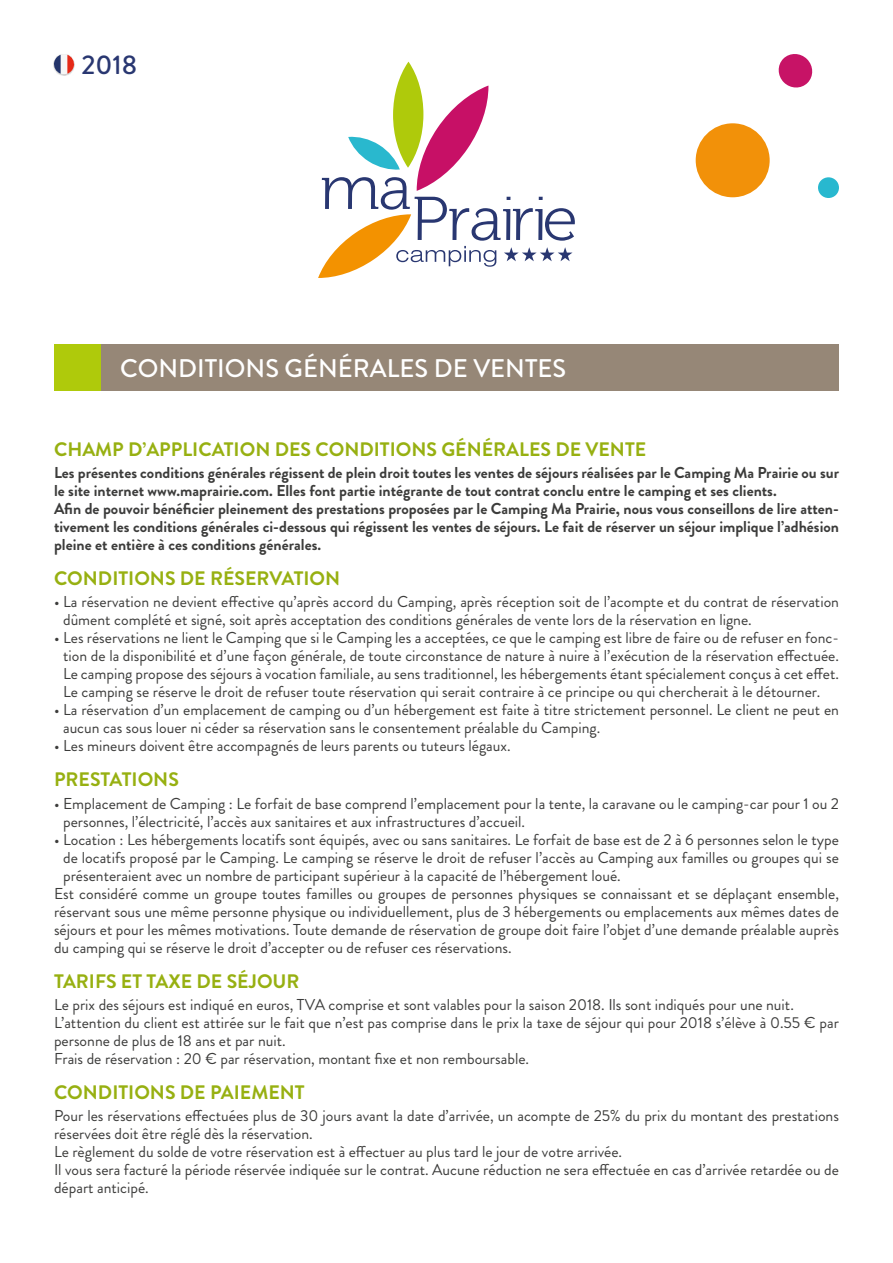
<style>
.page{position:relative;width:893px;height:1263px;background:#fff}
.page>*{position:absolute;margin:0;border:0;box-sizing:border-box;transform-origin:0 0}
.t1{font:500 27px "Brandon Grotesque";color:#293771}
.t2{font:500 25.5px "Brandon Grotesque";color:#fff}
.t3{font:700 19.5px "Brandon Grotesque";color:#97b011}
.t4{font:15.75px/18px "Brandon Grotesque";color:#3c3c3b}
.t5{font:700 15.75px/18px "Brandon Grotesque";color:#3c3c3b}
</style>
<div class="page">
<svg style="left:318px;top:62px;width:257px;height:216px"></svg>
<svg style="left:53px;top:54px;width:22px;height:21px"></svg>
<div style="left:99px;top:344px;width:740px;height:47px;background:#968777"></div>
<div style="left:54px;top:344px;width:47px;height:47px;background:#afca0b"></div>
<svg style="left:778px;top:54px;width:35px;height:34px"></svg>
<div style="left:696px;top:123px;width:74px;height:74px;background:#f29109;border-radius:50%"></div>
<div style="left:818px;top:177px;width:21px;height:21px;background:#28b8cf;border-radius:50%"></div>
<h1 class="t1" style="left:81px;top:49px;width:57px">2018</h1>
<h2 class="t2" style="left:120px;top:353px;width:448px">CONDITIONS GÉNÉRALES DE VENTES</h2>
<p class="t3" style="left:54px;top:438px;width:594px">CHAMP D’APPLICATION DES CONDITIONS GÉNÉRALES DE VENTE</p>
<p class="t5" style="left:54px;top:464px;width:786px">Les présentes conditions générales régissent de plein droit toutes les ventes de séjours réalisées par le Camping Ma Prairie ou sur le site internet www.maprairie.com. Elles font partie intégrante de tout contrat conclu entre le camping et ses clients.<br>Ain de pouvoir bénéicier pleinement des prestations proposées par le Camping Ma Prairie, nous vous conseillons de lire atten&shy;tivement les conditions générales ci-dessous qui régissent les ventes de séjours. Le fait de réserver un séjour implique l’adhésion pleine et entière à ces conditions générales.</p>
<p class="t3" style="left:54px;top:567px;width:288px">CONDITIONS DE RÉSERVATION</p>
<p class="t4" style="left:63px;top:595px;width:777px;text-indent:-9px">• La réservation ne devient efective qu’après accord du Camping, après réception soit de l’acompte et du contrat de réservation dûment complété et signé, soit après acceptation des conditions générales de vente lors de la réservation en ligne.</p>
<p class="t4" style="left:63px;top:631px;width:777px;text-align:justify;text-indent:-9px">• Les réservations ne lient le Camping que si le Camping les a acceptées, ce que le camping est libre de faire ou de refuser en fonc&shy;tion de la disponibilité et d’une façon générale, de toute circonstance de nature à nuire à l’exécution de la réservation efectuée.<br>Le camping propose des séjours à vocation familiale, au sens traditionnel, les hébergements étant spécialement conçus à cet efet.<br>Le camping se réserve le droit de refuser toute réservation qui serait contraire à ce principe ou qui chercherait à le détourner.</p>
<p class="t4" style="left:63px;top:703px;width:777px;text-indent:-9px">• La réservation d’un emplacement de camping ou d’un hébergement est faite à titre strictement personnel. Le client ne peut en aucun cas sous louer ni céder sa réservation sans le consentement préalable du Camping.</p>
<p class="t4" style="left:54px;top:739px;width:458px">• Les mineurs doivent être accompagnés de leurs parents ou tuteurs légaux.</p>
<p class="t3" style="left:54px;top:768px;width:126px">PRESTATIONS</p>
<p class="t4" style="left:63px;top:796px;width:777px;text-indent:-9px">• Emplacement de Camping : Le forfait de base comprend l’emplacement pour la tente, la caravane ou le camping-car pour 1 ou 2 personnes, l’électricité, l’accès aux sanitaires et aux infrastructures d’accueil.</p>
<p class="t4" style="left:54px;top:832px;width:786px">• Location : Les hébergements locatifs sont équipés, avec ou sans sanitaires. Le forfait de base est de 2 à 6 personnes selon le type</p>
<p class="t4" style="left:63px;top:850px;width:777px">de locatifs proposé par le Camping. Le camping se réserve le droit de refuser l’accès au Camping aux familles ou groupes qui se</p>
<p class="t4" style="left:63px;top:868px;width:559px">présenteraient avec un nombre de participant supérieur à la capacité de l’hébergement loué.</p>
<p class="t4" style="left:54px;top:886px;width:786px">Est considéré comme un groupe toutes familles ou groupes de personnes physiques se connaissant et se déplaçant ensemble,</p>
<p class="t4" style="left:54px;top:904px;width:787px">réservant sous une même personne physique ou individuellement, plus de 3 hébergements ou emplacements aux mêmes dates de</p>
<p class="t4" style="left:54px;top:922px;width:786px">séjours et pour les mêmes motivations. Toute demande de réservation de groupe doit faire l’objet d’une demande préalable auprès</p>
<p class="t4" style="left:54px;top:940px;width:459px">du camping qui se réserve le droit d’accepter ou de refuser ces réservations.</p>
<p class="t3" style="left:54px;top:969px;width:247px">TARIFS ET TAXE DE SÉJOUR</p>
<p class="t4" style="left:54px;top:998px;width:786px">Le prix des séjours est indiqué en euros, TVA comprise et sont valables pour la saison 2018. Ils sont indiqués pour une nuit.<br>L’attention du client est attirée sur le fait que n’est pas comprise dans le prix la taxe de séjour qui pour 2018 s’élève à 0.55 € par personne de plus de 18 ans et par nuit.<br>Frais de réservation : 20 € par réservation, montant ixe et non remboursable.</p>
<p class="t3" style="left:54px;top:1081px;width:252px">CONDITIONS DE PAIEMENT</p>
<p class="t4" style="left:54px;top:1109px;width:786px">Pour les réservations efectuées plus de 30 jours avant la date d’arrivée, un acompte de 25% du prix du montant des prestations réservées doit être réglé dès la réservation.<br>Le règlement du solde de votre réservation est à efectuer au plus tard le jour de votre arrivée.<br>Il vous sera facturé la période réservée indiquée sur le contrat. Aucune réduction ne sera efectuée en cas d’arrivée retardée ou de départ anticipé.</p>
</div>
